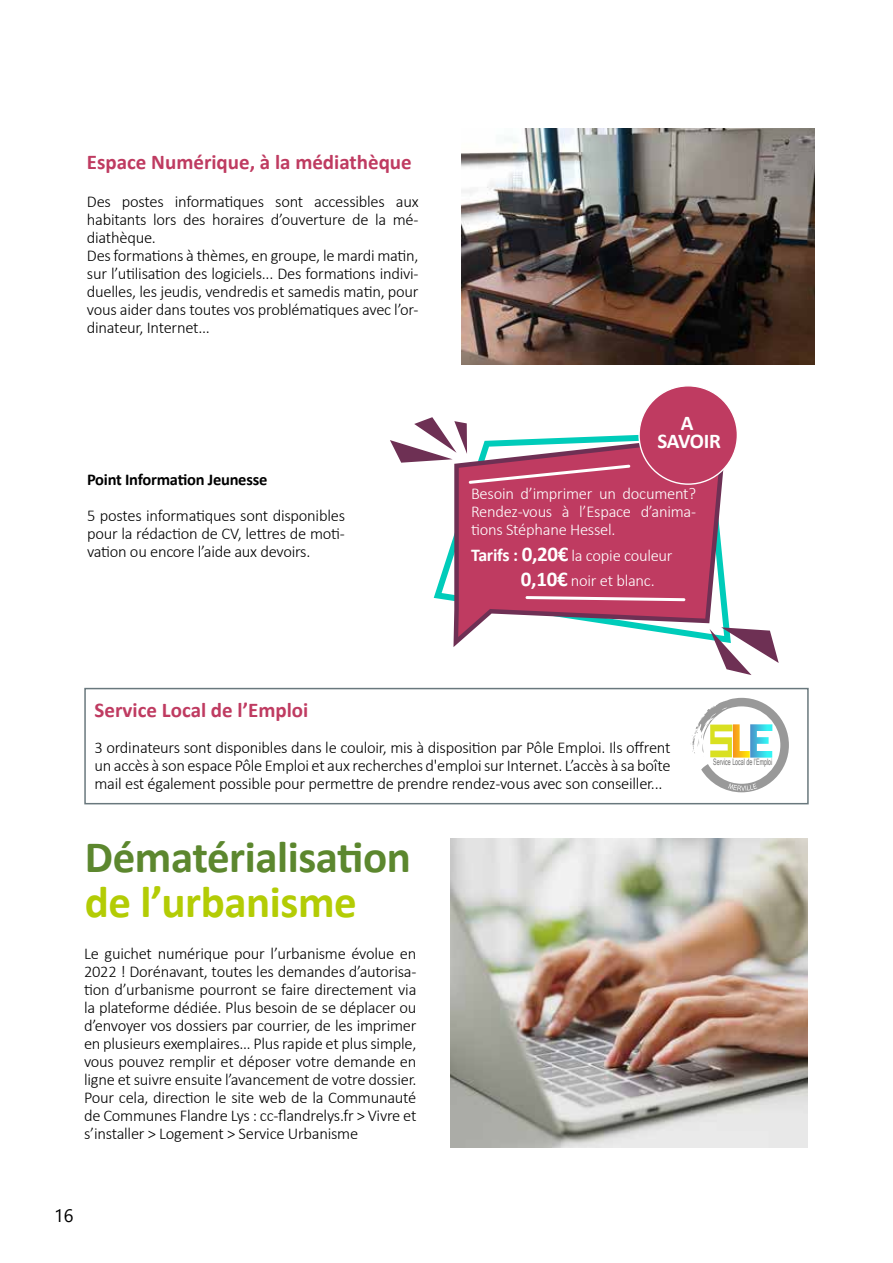
<style>
.page{position:relative;width:893px;height:1263px;background:#fff}
.page>*{position:absolute;margin:0;border:0;box-sizing:border-box;transform-origin:0 0}
.t1{font:700 45px "Calibri";letter-spacing:-.01em;color:#5c872e}
.t2{font:700 45px "Calibri";letter-spacing:-.01em;color:#b3cc05}
.t3{font:700 21px "Calibri";color:#bf3b61}
.t4{font:700 21px/18px "Calibri";letter-spacing:-.03em;color:#fff;text-align:center}
.t5{font:18px "Segoe UI";color:#000}
.t6{font:300 16.5px/18px "Calibri";letter-spacing:-.015em;color:#000;text-align:justify}
.t7{font:300 16.5px/18px "Calibri";letter-spacing:-.015em;color:#fff;text-align:justify}
.t8{font:700 16.5px "Calibri";letter-spacing:-.015em;color:#000}
.t9{font:8.85px "Microsoft Sans Serif";color:#6f6f6e;scale:.6 1}
.s1{font-weight:700;font-size:18px}
.s2{font-weight:700;font-size:21px}
</style>
<div class="page">
<div style="left:84px;top:688px;width:725px;height:116px;border:2px solid #69787d"></div>
<img style="left:450px;top:839px;width:358px;height:309px">
<svg style="left:692px;top:698px;width:97px;height:94px"></svg>
<svg style="left:434px;top:459px;width:297px;height:168px"></svg>
<svg style="left:453px;top:434px;width:274px;height:213px;fill:#bf3b61"></svg>
<div style="left:639px;top:386px;width:98px;height:98px;background:#bf3b61;border-radius:50%"></div>
<svg style="left:526px;top:596px;width:159px;height:5px"></svg>
<svg style="left:390px;top:417px;width:240px;height:67px"></svg>
<svg style="left:710px;top:627px;width:69px;height:48px"></svg>
<img style="left:461px;top:128px;width:353px;height:236px">
<p class="t3" style="left:87px;top:147px;width:326px">Espace Numérique, à la médiathèque</p>
<p class="t6" style="left:87px;top:192px;width:333px;text-align:left">Des postes informatiques sont accessibles aux habitants lors des horaires d’ouverture de la mé&shy;diathèque.<br>Des formations à thèmes, en groupe, le mardi matin, sur l’utilisation des logiciels... Des formations indivi&shy;duelles, les jeudis, vendredis et samedis matin, pour vous aider dans toutes vos problématiques avec l’or&shy;dinateur, Internet...</p>
<p class="t8" style="left:87px;top:468px;width:182px">Point Information Jeunesse</p>
<p class="t6" style="left:87px;top:507px;width:260px">5 postes informatiques sont disponibles pour la rédaction de CV, lettres de moti&shy;vation ou encore l’aide aux devoirs.</p>
<p class="t4" style="left:658px;top:414px;width:65px">A<br>SAVOIR</p>
<p class="t7" style="left:471px;top:484px;width:227px">Besoin d’imprimer un document?<br>Rendez-vous à l’Espace d’anima&shy;tions Stéphane Hessel.</p>
<p class="t7" style="left:521px;top:542px;width:153px;line-height:25.2px;text-indent:-50px"><span class="s1">Tarifs :</span> <span class="s2">0,20€</span> la copie couleur<br><span class="s2">0,10€</span> noir et blanc.</p>
<p class="t3" style="left:94px;top:695px;width:215px">Service Local de l’Emploi</p>
<p class="t6" style="left:94px;top:739px;width:577px">3 ordinateurs sont disponibles dans le couloir, mis à disposition par Pôle Emploi. Ils offrent un accès à son espace Pôle Emploi et aux recherches d'emploi sur Internet. L’accès à sa boîte mail est également possible pour permettre de prendre rendez-vous avec son conseiller...</p>
<h1 class="t1" style="left:85px;top:825px;width:328px">Dématérialisation</h1>
<h1 class="t2" style="left:85px;top:870px;width:273px">de l’urbanisme</h1>
<p class="t6" style="left:84px;top:944px;width:334px">Le guichet numérique pour l’urbanisme évolue en 2022 ! Dorénavant, toutes les demandes d’autorisa&shy;tion d’urbanisme pourront se faire directement via la plateforme dédiée. Plus besoin de se déplacer ou d’envoyer vos dossiers par courrier, de les imprimer en plusieurs exemplaires… Plus rapide et plus simple, vous pouvez remplir et déposer votre demande en ligne et suivre ensuite l’avancement de votre dossier.<br>Pour cela, direction le site web de la Communauté de Communes Flandre Lys : cc-flandrelys.fr &gt; Vivre et s’installer &gt; Logement &gt; Service Urbanisme</p>
<p class="t5" style="left:54px;top:1199px;width:21px">16</p>
<p class="t9" style="left:713px;top:756px;width:100px">Service Local de l’Emploi</p>
</div>
